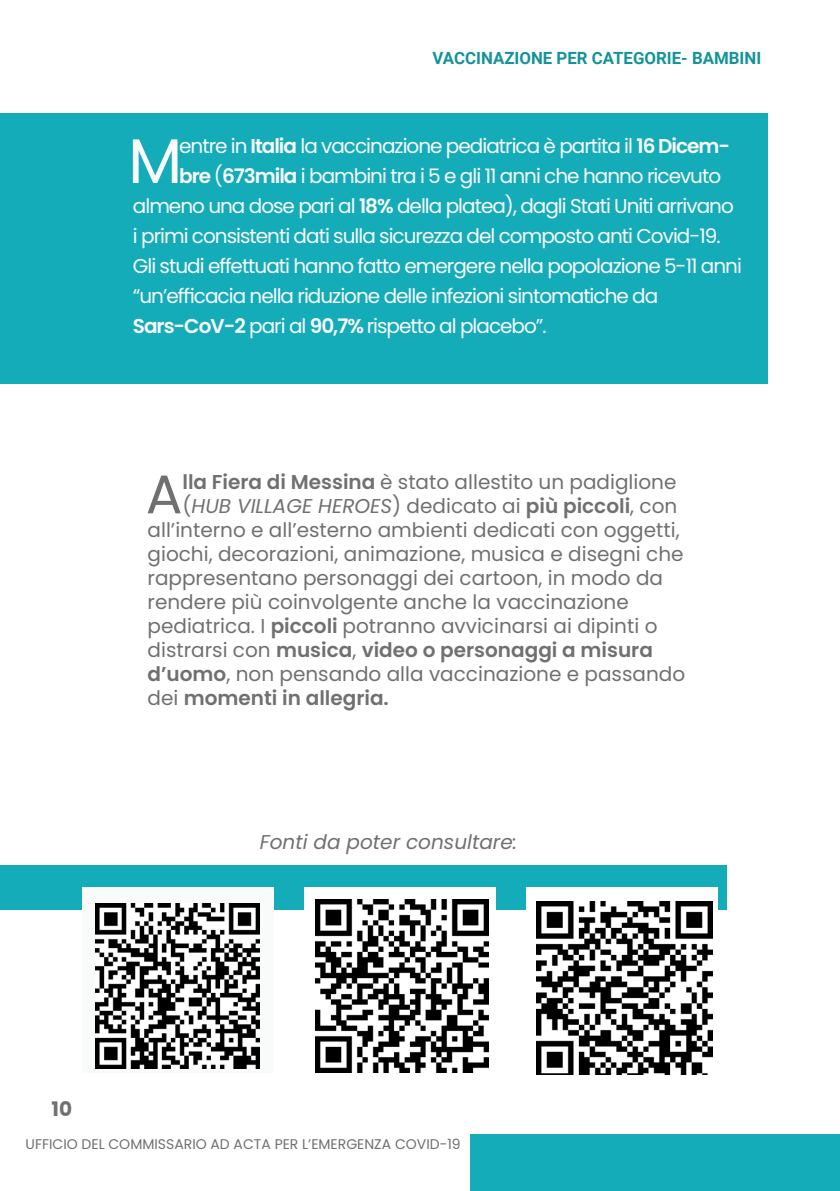
<style>
.page{position:relative;width:840px;height:1191px;background:#fff}
.page>*{position:absolute;margin:0;border:0;box-sizing:border-box;transform-origin:0 0}
.Stile_di_paragrafo_1{font:63px "Poppins";color:#f9fafa}
.Stile_di_paragrafo_1-2{font:54.4px "Poppins";color:#6f706f}
.Stile_di_paragrafo_1-3{font:20px "Poppins";letter-spacing:-.05em;color:#f9fafa}
.Stile_di_paragrafo_1-4{font:20px "Poppins";color:#6f706f}
.Stile_di_paragrafo_1-5{font:600 20px "Poppins";color:#6f706f}
.Body_Text{font:italic 20px "Poppins";color:#6f706f}
.t1{font:700 20px "Poppins";color:#6f706f}
.t2{font:700 16.8px "Roboto";color:#15939a}
.t3{font:14px "Poppins";color:#6f706f}
.s1{font-weight:600}
.s2{font-style:italic}
.s3{font-weight:400}
</style>
<div class="page">
<div style="left:470px;top:1134px;width:369px;height:57px;background:#15acb9"></div>
<div style="left:0;top:113px;width:767px;height:270px;background:#15acb9"></div>
<div style="left:0;top:865px;width:726px;height:44px;background:#15acb9"></div>
<div style="left:525px;top:887px;width:192px;height:187px;background:#fff"></div>
<img style="left:536px;top:901px;width:176px;height:173px">
<div style="left:303px;top:887px;width:192px;height:204px;background:#fff"></div>
<img style="left:315px;top:899px;width:173px;height:173px">
<div style="left:81px;top:887px;width:192px;height:185px;background:#f9fafa"></div>
<img style="left:95px;top:904px;width:165px;height:164px">
<p class="t2" style="left:432px;top:47px;width:330px">VACCINAZIONE PER CATEGORIE- BAMBINI</p>
<p class="Stile_di_paragrafo_1" style="left:128px;top:124px;width:56px">M</p>
<p class="Stile_di_paragrafo_1-3" style="left:179px;top:134px;width:552px">entre in <span class="s1">Italia</span> la vaccinazione pediatrica è partita il <span class="s1">16 Dicem-</span></p>
<p class="Stile_di_paragrafo_1-3" style="left:179px;top:164px;width:543px"><span class="s1">bre</span> (<span class="s1">673mila</span> i bambini tra i 5 e gli 11 anni che hanno ricevuto</p>
<p class="Stile_di_paragrafo_1-3" style="left:133px;top:194px;width:602px">almeno una dose pari al <span class="s1">18%</span> della platea), dagli Stati Uniti arrivano</p>
<p class="Stile_di_paragrafo_1-3" style="left:133px;top:224px;width:589px">i primi consistenti dati sulla sicurezza del composto anti Covid-19.</p>
<p class="Stile_di_paragrafo_1-3" style="left:133px;top:254px;width:610px">Gli studi effettuati hanno fatto emergere nella popolazione 5-11 anni</p>
<p class="Stile_di_paragrafo_1-3" style="left:133px;top:284px;width:526px">“un’efficacia nella riduzione delle infezioni sintomatiche da</p>
<p class="Stile_di_paragrafo_1-3" style="left:133px;top:314px;width:415px"><span class="s1">Sars-CoV-2</span> pari al <span class="s1">90,7%</span> rispetto al placebo”.</p>
<p class="Stile_di_paragrafo_1-2" style="left:146px;top:463px;width:38px">A</p>
<p class="Stile_di_paragrafo_1-4" style="left:182px;top:471px;width:495px"><span class="s1">lla Fiera di Messina</span> è stato allestito un padiglione</p>
<p class="Stile_di_paragrafo_1-4" style="left:182px;top:495px;width:496px">(<span class="s2">HUB VILLAGE HEROES</span>) dedicato ai <span class="s1">più piccoli</span>, con</p>
<p class="Stile_di_paragrafo_1-4" style="left:147px;top:519px;width:533px">all’interno e all’esterno ambienti dedicati con oggetti,</p>
<p class="Stile_di_paragrafo_1-4" style="left:147px;top:543px;width:537px">giochi, decorazioni, animazione, musica e disegni che</p>
<p class="Stile_di_paragrafo_1-4" style="left:147px;top:567px;width:516px">rappresentano personaggi dei cartoon, in modo da</p>
<p class="Stile_di_paragrafo_1-4" style="left:147px;top:591px;width:482px">rendere più coinvolgente anche la vaccinazione</p>
<p class="Stile_di_paragrafo_1-4" style="left:147px;top:615px;width:511px">pediatrica. I <span class="s1">piccoli</span> potranno avvicinarsi ai dipinti o</p>
<p class="Stile_di_paragrafo_1-5" style="left:147px;top:639px;width:506px"><span class="s3">distrarsi con</span> musica<span class="s3">,</span> video o personaggi a misura</p>
<p class="Stile_di_paragrafo_1-4" style="left:147px;top:663px;width:539px"><span class="s1">d’uomo</span>, non pensando alla vaccinazione e passando</p>
<p class="Stile_di_paragrafo_1-5" style="left:147px;top:687px;width:243px"><span class="s3">dei</span> momenti in allegria.</p>
<p class="t1" style="left:51px;top:1097px;width:22px">10</p>
<p class="Body_Text" style="left:259px;top:830px;width:259px">Fonti da poter consultare:</p>
<p class="t3" style="left:26px;top:1136px;width:436px">UFFICIO DEL COMMISSARIO AD ACTA PER L’EMERGENZA COVID-19</p>
</div>
